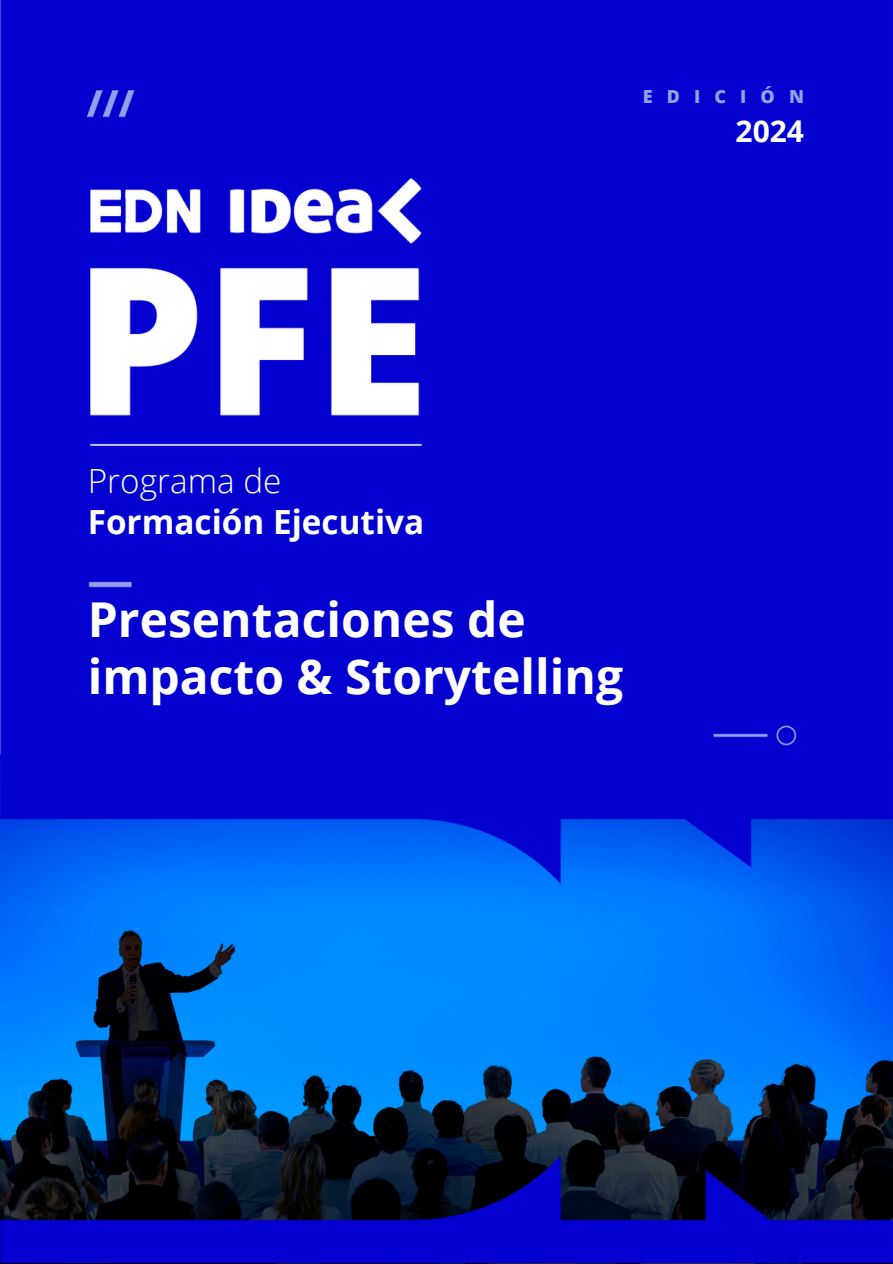
<style>
.page{position:relative;width:893px;height:1264px;background:#fff}
.page>*{position:absolute;margin:0;border:0;box-sizing:border-box;transform-origin:0 0}
.t1{font:700 48px/57.3px "Open Sans";color:#fff}
.t2{font:700 33.3px "Open Sans";color:#fff}
.t3{font:300 33.3px "Open Sans";color:#fff}
.t4{font:700 30px "Open Sans";color:#fff}
.t5{font:800 18px "Open Sans";letter-spacing:.785em;color:#93a1e8}
</style>
<div class="page">
<img style="left:0;top:0;width:892px;height:1262px">
<p class="t5" style="left:642px;top:84px;width:163px">EDICIÓN</p>
<p class="t4" style="left:735px;top:110px;width:70px">2024</p>
<p class="t3" style="left:88px;top:458px;width:195px">Programa de</p>
<p class="t2" style="left:88px;top:498px;width:338px">Formación Ejecutiva</p>
<p class="t1" style="left:88px;top:589px;width:537px">Presentaciones de impacto &amp; Storytelling</p>
</div>
